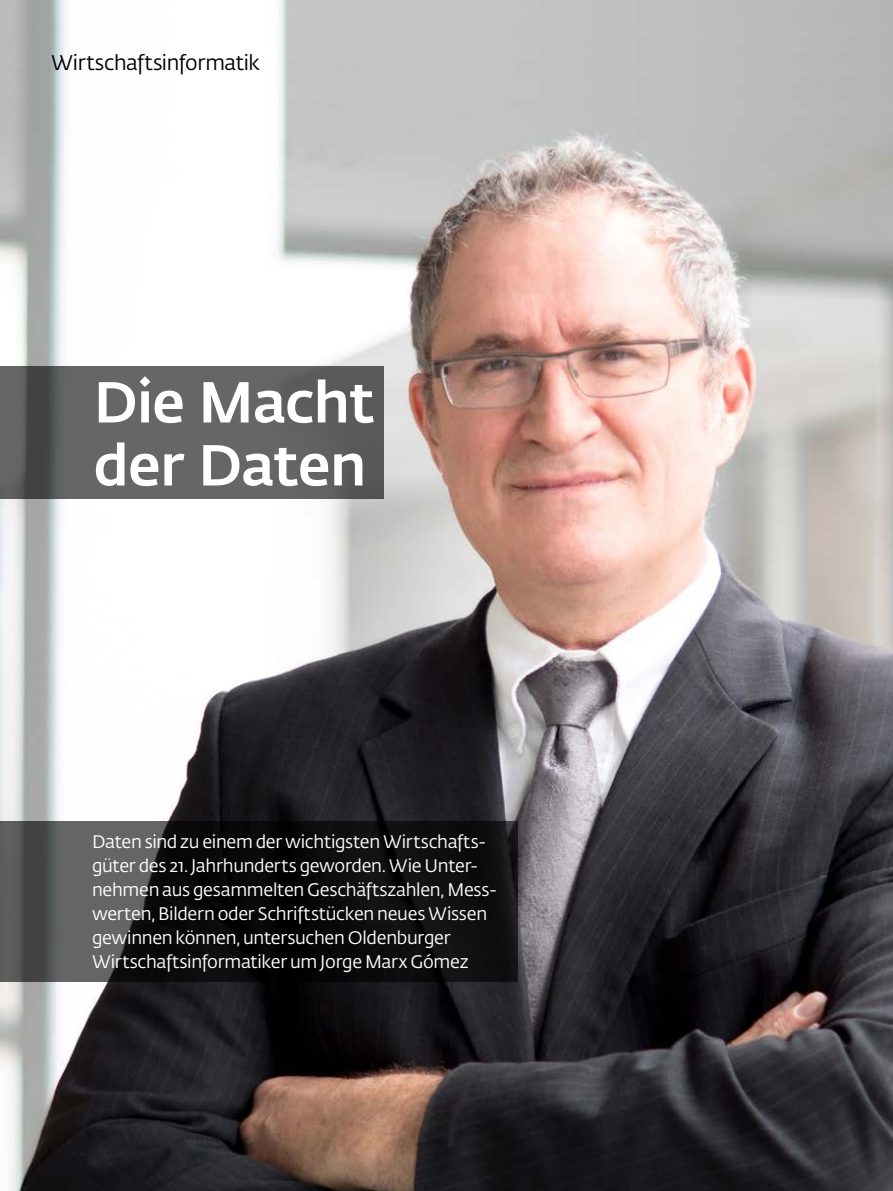
<style>
.page{position:relative;width:893px;height:1191px;background:#fff}
.page>*{position:absolute;margin:0;border:0;box-sizing:border-box;transform-origin:0 0}
.t1{font:500 57px/63px "Fedra Sans Std";letter-spacing:-.015em;color:#fff}
.t2{font:21px "Fedra Sans Std";letter-spacing:-.02em;color:#000}
.t3{font:18px/24px "Fedra Sans Std";letter-spacing:-.015em;color:#fff}
</style>
<div class="page">
<img style="left:0;top:0;width:893px;height:1191px">
<svg style="left:0;top:821px;width:518px;height:160px;background:#212122"></svg>
<svg style="left:0;top:366px;width:384px;height:133px;background:#606060"></svg>
<p class="t2" style="left:51px;top:50px;width:210px">Wirtschaftsinformatik</p>
<h1 class="t1" style="left:94px;top:371px;width:283px">Die Macht der Daten</h1>
<p class="t3" style="left:92px;top:830px;width:407px">Daten sind zu einem der wichtigsten Wirtschafts&shy;güter des 21. Jahrhunderts geworden. Wie Unter&shy;nehmen aus gesammelten Geschäftszahlen, Mess&shy;werten, Bildern oder Schriftstücken neues Wissen gewinnen können, untersuchen Oldenburger Wirtschaftsinformatiker um Jorge Marx Gómez</p>
</div>
